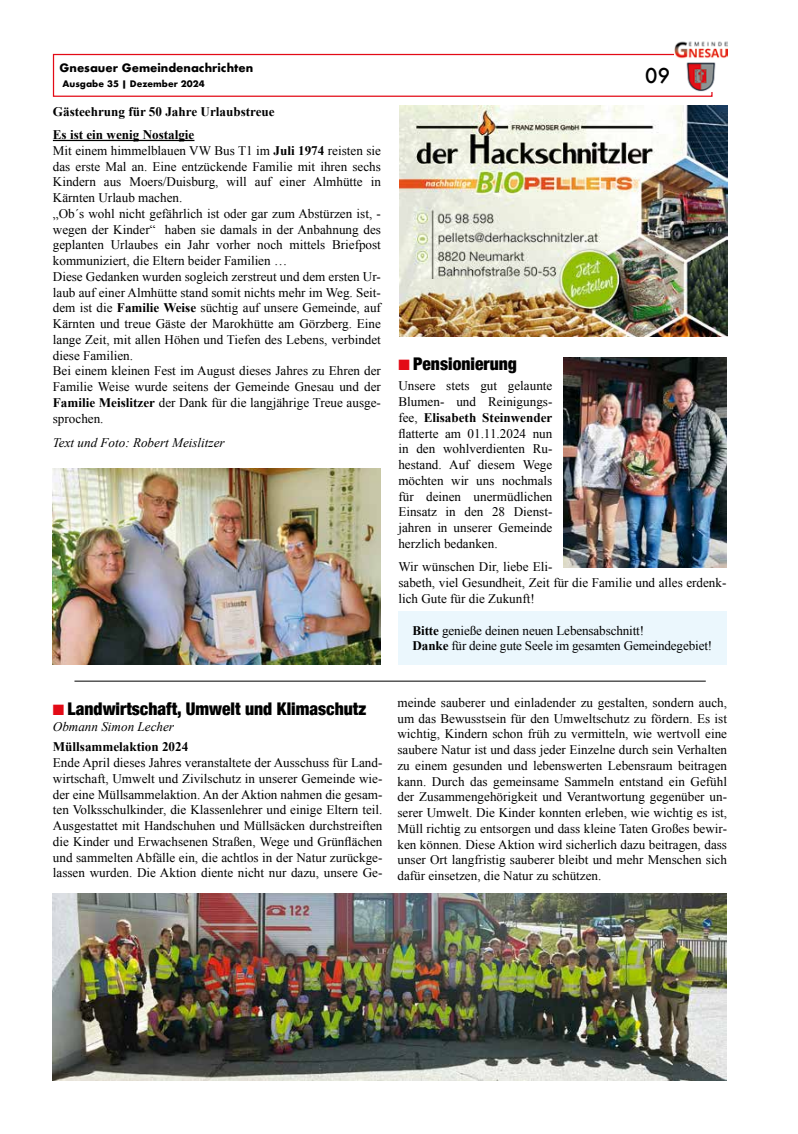
<style>
.page{position:relative;width:798px;height:1134px;background:#fff}
.page>*{position:absolute;margin:0;border:0;box-sizing:border-box;transform-origin:0 0}
.t1{font:500 20px "Futura";color:#000}
.t2{font:900 condensed 17.5px "Helvetica Neue";color:#000}
.t3{font:13.12px/15.8px "Times New Roman";color:#000}
.t4{font:700 13.12px/23.2px "Times New Roman";color:#000}
.t5{font:italic 13.12px "Times New Roman";color:#000}
.t6{font:700 11.25px "Futura";color:#000}
.t7{font:700 8.75px "Futura";color:#000}
.s1{font-weight:700}
.s2{color:#e30a16}
</style>
<div class="page">
<div style="left:53px;top:54px;width:659px;height:43px;border:1px solid #e30a16"></div>
<svg style="left:698px;top:41px;width:30px;height:51px"></svg>
<img style="left:674px;top:41px;width:52px;height:50px">
<hr style="left:53px;top:140px;width:141px;height:1px;background:#000">
<img style="left:53px;top:469px;width:328px;height:195px">
<div style="left:398px;top:611px;width:328px;height:53px;background:#ebf7fd"></div>
<img style="left:563px;top:358px;width:163px;height:209px">
<img style="left:399px;top:106px;width:327px;height:230px">
<img style="left:53px;top:893px;width:673px;height:188px">
<hr style="left:66px;top:681px;width:651px;height:1px;background:#000">
<p class="t6" style="left:60px;top:59px;width:195px">Gnesauer Gemeindenachrichten</p>
<p class="t7" style="left:63px;top:77px;width:144px">Ausgabe 35 | Dezember 2024</p>
<p class="t4" style="left:53px;top:99px;width:223px">Gästeehrung für 50 Jahre Urlaubstreue<br>Es ist ein wenig Nostalgie</p>
<p class="t3" style="left:53px;top:142px;width:329px">Mit einem himmelblauen VW Bus T1 im <span class="s1">Juli 1974</span> reisten sie das erste Mal an. Eine entzückende Familie mit ihren sechs Kindern aus Moers/Duisburg, will auf einer Almhütte in Kärnten Urlaub machen.<br>„Ob´s wohl nicht gefährlich ist oder gar zum Abstürzen ist, - wegen der Kinder“ haben sie damals in der Anbahnung des geplanten Urlaubes ein Jahr vorher noch mittels Briefpost kommuniziert, die Eltern beider Familien …<br>Diese Gedanken wurden sogleich zerstreut und dem ersten Ur&shy;laub auf einer Almhütte stand somit nichts mehr im Weg. Seit&shy;dem ist die <span class="s1">Familie Weise</span> süchtig auf unsere Gemeinde, auf Kärnten und treue Gäste der Marokhütte am Görzberg. Eine lange Zeit, mit allen Höhen und Tiefen des Lebens, verbindet diese Familien.<br>Bei einem kleinen Fest im August dieses Jahres zu Ehren der Familie Weise wurde seitens der Gemeinde Gnesau und der <span class="s1">Familie Meislitzer</span> der Dank für die langjährige Treue ausge&shy;sprochen.</p>
<p class="t5" style="left:53px;top:433px;width:173px">Text und Foto: Robert Meislitzer</p>
<h1 class="t1" style="left:645px;top:62px;width:26px">09</h1>
<h2 class="t2" style="left:398px;top:349px;width:120px"><span class="s2">■</span> Pensionierung</h2>
<p class="t3" style="left:398px;top:378px;width:155px;text-align:justify">Unsere stets gut gelaunte Blumen- und Reinigungs&shy;fee, <span class="s1">Elisabeth Steinwender </span>flatterte am 01.11.2024 nun in den wohlverdienten Ru&shy;hestand. Auf diesem Wege möchten wir uns nochmals für deinen unermüdlichen Einsatz in den 28 Dienst&shy;jahren in unserer Gemeinde herzlich bedanken.</p>
<p class="t3" style="left:398px;top:559px;width:329px">Wir wünschen Dir, liebe Eli-<br>sabeth, viel Gesundheit, Zeit für die Familie und alles erdenk&shy;lich Gute für die Zukunft!</p>
<p class="t3" style="left:412px;top:622px;width:301px"><span class="s1">Bitte</span> genieße deinen neuen Lebensabschnitt!<br><span class="s1">Danke</span> für deine gute Seele im gesamten Gemeindegebiet!</p>
<h2 class="t2" style="left:53px;top:694px;width:315px"><span class="s2">■</span> Landwirtschaft, Umwelt und Klimaschutz</h2>
<p class="t5" style="left:53px;top:717px;width:123px">Obmann Simon Lecher</p>
<p class="t4" style="left:53px;top:735px;width:137px">Müllsammelaktion 2024</p>
<p class="t3" style="left:53px;top:755px;width:331px;text-align:justify">Ende April dieses Jahres veranstaltete der Ausschuss für Land&shy;wirtschaft, Umwelt und Zivilschutz in unserer Gemeinde wie&shy;der eine Müllsammelaktion. An der Aktion nahmen die gesam&shy;ten Volksschulkinder, die Klassenlehrer und einige Eltern teil.<br>Ausgestattet mit Handschuhen und Müllsäcken durchstreiften die Kinder und Erwachsenen Straßen, Wege und Grünflächen und sammelten Abfälle ein, die achtlos in der Natur zurückge&shy;lassen wurden. Die Aktion diente nicht nur dazu, unsere Ge-</p>
<p class="t3" style="left:397px;top:694px;width:331px;text-align:justify">meinde sauberer und einladender zu gestalten, sondern auch, um das Bewusstsein für den Umweltschutz zu fördern. Es ist wichtig, Kindern schon früh zu vermitteln, wie wertvoll eine saubere Natur ist und dass jeder Einzelne durch sein Verhalten zu einem gesunden und lebenswerten Lebensraum beitragen kann. Durch das gemeinsame Sammeln entstand ein Gefühl der Zusammengehörigkeit und Verantwortung gegenüber un&shy;serer Umwelt. Die Kinder konnten erleben, wie wichtig es ist, Müll richtig zu entsorgen und dass kleine Taten Großes bewir&shy;ken können. Diese Aktion wird sicherlich dazu beitragen, dass unser Ort langfristig sauberer bleibt und mehr Menschen sich dafür einsetzen, die Natur zu schützen.</p>
</div>
